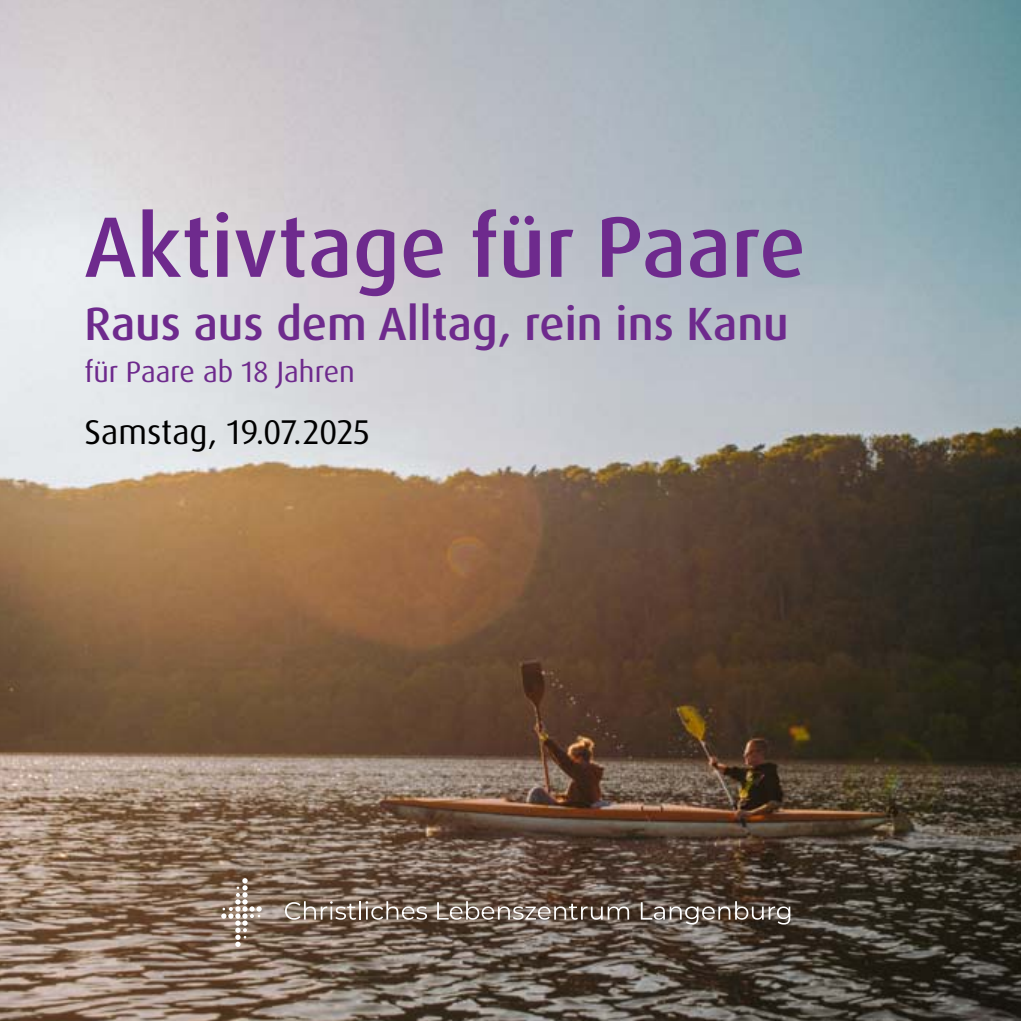
<style>
.page{position:relative;width:1021px;height:1021px;background:#fff}
.page>*{position:absolute;margin:0;border:0;box-sizing:border-box;transform-origin:0 0}
.t1{font:500 85.8px "Dax Pro";color:#6e2a8d}
.t2{font:500 46.5px "Dax Pro";color:#6e2a8d}
.t3{font:34.5px "Dax Pro";color:#000}
.t4{font:29.4px "Dax Pro";color:#6e2a8d}
</style>
<div class="page">
<img style="left:0;top:0;width:1020px;height:1020px">
<svg style="left:221px;top:878px;width:41px;height:68px"></svg>
<svg style="left:285px;top:901px;width:142px;height:18px"></svg>
<svg style="left:437px;top:901px;width:192px;height:18px"></svg>
<svg style="left:640px;top:901px;width:150px;height:23px"></svg>
<h1 class="t1" style="left:84px;top:192px;width:723px">Aktivtage für Paare</h1>
<p class="t2" style="left:84px;top:293px;width:706px">Raus aus dem Alltag, rein ins Kanu</p>
<p class="t4" style="left:84px;top:353px;width:272px">für Paare ab 18 Jahren</p>
<p class="t3" style="left:84px;top:410px;width:287px">Samstag, 19.07.2025</p>
</div>
